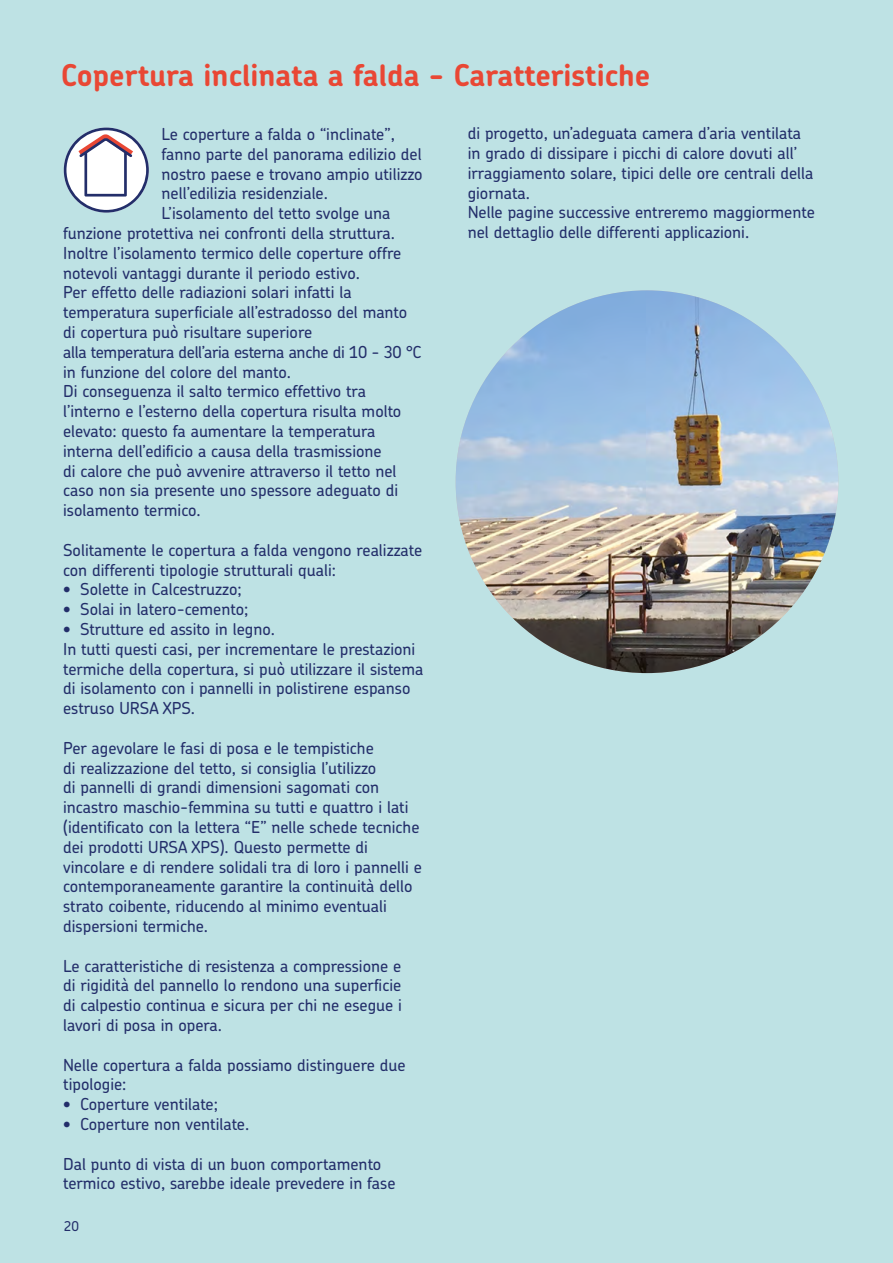
<style>
.page{position:relative;width:893px;height:1263px;background:#bee2e4}
.page>*{position:absolute;margin:0;border:0;box-sizing:border-box;transform-origin:0 0}
.t1{font:700 30px "Chevin Pro";color:#e94734}
.t2{font:500 16.5px/19.8px "Chevin Std";color:#232e6a}
.t3{font:500 16.5px "Chevin Std";letter-spacing:-.02em;color:#232e6a}
.t4{font:500 13.5px "Chevin Std";color:#232e6a}
</style>
<div class="page">
<img style="left:456px;top:290px;width:382px;height:383px;border-radius:191px">
<svg style="left:64px;top:128px;width:85px;height:85px"></svg>
<h1 class="t1" style="left:61px;top:55px;width:591px">Copertura inclinata a falda - Caratteristiche</h1>
<p class="t2" style="left:162px;top:124px;width:235px">Le coperture a falda o “inclinate”,</p>
<p class="t2" style="left:162px;top:143px;width:262px">fanno parte del panorama edilizio del</p>
<p class="t2" style="left:162px;top:163px;width:263px">nostro paese e trovano ampio utilizzo</p>
<p class="t2" style="left:162px;top:183px;width:168px">nell’edilizia residenziale.</p>
<p class="t2" style="left:162px;top:203px;width:230px">L’isolamento del tetto svolge una</p>
<p class="t2" style="left:63px;top:223px;width:333px">funzione protettiva nei confronti della struttura.</p>
<p class="t2" style="left:63px;top:242px;width:340px">Inoltre l’isolamento termico delle coperture offre</p>
<p class="t2" style="left:63px;top:262px;width:298px">notevoli vantaggi durante il periodo estivo.</p>
<p class="t2" style="left:63px;top:282px;width:290px">Per effetto delle radiazioni solari infatti la</p>
<p class="t2" style="left:63px;top:302px;width:346px">temperatura superficiale all’estradosso del manto</p>
<p class="t2" style="left:63px;top:322px;width:251px">di copertura può risultare superiore</p>
<p class="t3" style="left:63px;top:341px;width:360px">alla temperatura dell’aria esterna anche di 10 - 30 °C</p>
<p class="t2" style="left:63px;top:361px;width:229px">in funzione del colore del manto.</p>
<p class="t2" style="left:63px;top:381px;width:304px">Di conseguenza il salto termico effettivo tra</p>
<p class="t2" style="left:63px;top:401px;width:340px">l’interno e l’esterno della copertura risulta molto</p>
<p class="t2" style="left:63px;top:421px;width:314px">elevato: questo fa aumentare la temperatura</p>
<p class="t2" style="left:63px;top:440px;width:320px">interna dell’edificio a causa della trasmissione</p>
<p class="t2" style="left:63px;top:460px;width:335px">di calore che può avvenire attraverso il tetto nel</p>
<p class="t2" style="left:63px;top:480px;width:337px">caso non sia presente uno spessore adeguato di</p>
<p class="t2" style="left:63px;top:500px;width:139px">isolamento termico.</p>
<p class="t2" style="left:63px;top:539px;width:361px">Solitamente le copertura a falda vengono realizzate con differenti tipologie strutturali quali:</p>
<p class="t2" style="left:63px;top:579px;width:180px">• Solette in Calcestruzzo;</p>
<p class="t2" style="left:63px;top:599px;width:187px">• Solai in latero-cemento;</p>
<p class="t2" style="left:63px;top:619px;width:362px">• Strutture ed assito in legno.<br>In tutti questi casi, per incrementare le prestazioni termiche della copertura, si può utilizzare il sistema di isolamento con i pannelli in polistirene espanso estruso URSA XPS.</p>
<p class="t2" style="left:63px;top:737px;width:360px">Per agevolare le fasi di posa e le tempistiche<br>di realizzazione del tetto, si consiglia l’utilizzo<br>di pannelli di grandi dimensioni sagomati con incastro maschio-femmina su tutti e quattro i lati (identificato con la lettera “E” nelle schede tecniche dei prodotti URSA XPS). Questo permette di vincolare e di rendere solidali tra di loro i pannelli e contemporaneamente garantire la continuità dello strato coibente, riducendo al minimo eventuali dispersioni termiche.</p>
<p class="t2" style="left:63px;top:955px;width:340px;text-align:justify">Le caratteristiche di resistenza a compressione e di rigidità del pannello lo rendono una superficie di calpestio continua e sicura per chi ne esegue i lavori di posa in opera.</p>
<p class="t2" style="left:63px;top:1054px;width:344px">Nelle copertura a falda possiamo distinguere due tipologie:</p>
<p class="t2" style="left:63px;top:1094px;width:156px">• Coperture ventilate;</p>
<p class="t2" style="left:63px;top:1114px;width:188px">• Coperture non ventilate.</p>
<p class="t2" style="left:63px;top:1153px;width:334px">Dal punto di vista di un buon comportamento termico estivo, sarebbe ideale prevedere in fase</p>
<p class="t4" style="left:64px;top:1217px;width:17px">20</p>
<p class="t2" style="left:468px;top:123px;width:349px">di progetto, un’adeguata camera d’aria ventilata in grado di dissipare i picchi di calore dovuti all’ irraggiamento solare, tipici delle ore centrali della giornata.<br>Nelle pagine successive entreremo maggiormente nel dettaglio delle differenti applicazioni.</p>
</div>
